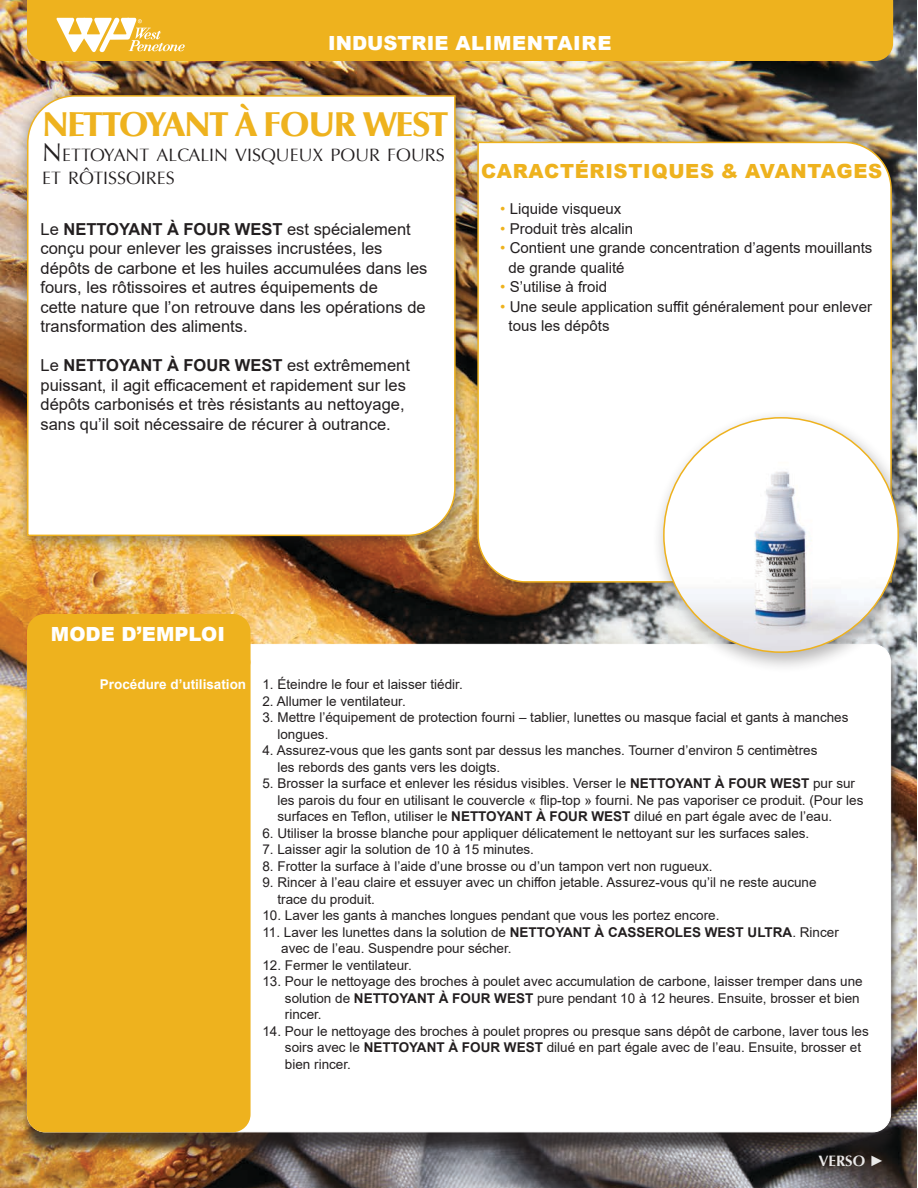
<style>
.page{position:relative;width:918px;height:1188px;background:#fff}
.page>*{position:absolute;margin:0;border:0;box-sizing:border-box;transform-origin:0 0}
.t1{font:900 34.5px "Optima LT Pro";letter-spacing:-.04em;color:#eeb21e}
.t2{font:900 19.5px "Arial";letter-spacing:.035em;color:#eeb21e}
.t3{font:900 19.5px "Arial";letter-spacing:.02em;color:#fff}
.t4{font:900 19.5px "Arial";color:#fff}
.t5{font:17.85px/22.5px "Optima LT Pro";color:#231f20}
.t6{font:16.5px/19.5px "Arial";color:#231f20}
.t7{font:15px/19.5px "Arial";color:#231f20}
.t8{font:700 15px "Optima LT Pro";color:#fff}
.t9{font:13.5px/16.5px "Arial";color:#231f20}
.t10{font:700 13.5px "Arial";color:#fff}
.s1{font-size:25.5px}
.s2{font-weight:700}
.s3{color:#eeb21e}
.s4{font-family:"Arial"}
</style>
<div class="page">
<img style="left:0;top:0;width:917px;height:1188px">
<div style="left:27px;top:0;width:866px;height:61px;background:#eeb21e"></div>
<svg style="left:56px;top:16px;width:129px;height:36px"></svg>
<div style="left:21px;top:650px;width:880px;height:505px;background:#231f20;opacity:.75"></div>
<div style="left:27px;top:644px;width:864px;height:488px;background:#fff;border-radius:18px"></div>
<div style="left:27px;top:646px;width:224px;height:486px;background:#eeb21e;border-radius:18px"></div>
<div style="left:27px;top:614px;width:224px;height:65px;background:#eeb21e;border-radius:18px"></div>
<div style="left:13px;top:83px;width:459px;height:471px;background:#231f20;opacity:.5"></div>
<svg style="left:26px;top:94px;width:430px;height:443px"></svg>
<div style="left:465px;top:129px;width:445px;height:471px;background:#231f20;opacity:.5"></div>
<svg style="left:477px;top:141px;width:416px;height:442px"></svg>
<div style="left:652px;top:408px;width:265px;height:265px;background:#231f20;opacity:.33"></div>
<img style="left:664px;top:418px;width:234px;height:234px;border-radius:117px">
<h2 class="t3" style="left:328px;top:28px;width:285px">INDUSTRIE ALIMENTAIRE</h2>
<p class="t1" style="left:42px;top:102px;width:408px">NETTOYANT À FOUR WEST</p>
<p class="t5" style="left:42px;top:144px;width:404px"><span class="s1">N</span>ETTOYANT ALCALIN VISQUEUX POUR FOURS<br>ET RÔTISSOIRES</p>
<p class="t6" style="left:40px;top:219px;width:389px">Le <span class="s2">NETTOYANT À FOUR WEST</span> est spécialement conçu pour enlever les graisses incrustées, les dépôts de carbone et les huiles accumulées dans les fours, les rôtissoires et autres équipements de</p>
<p class="t6" style="left:41px;top:297px;width:387px">cette nature que l’on retrouve dans les opérations de transformation des aliments.</p>
<p class="t6" style="left:41px;top:356px;width:371px">Le <span class="s2">NETTOYANT À FOUR WEST</span> est extrêmement puissant, il agit efficacement et rapidement sur les dépôts carbonisés et très résistants au nettoyage, sans qu’il soit nécessaire de récurer à outrance.</p>
<h2 class="t2" style="left:481px;top:157px;width:403px">CARACTÉRISTIQUES &amp; AVANTAGES</h2>
<p class="t7" style="left:500px;top:199px;width:123px"><span class="s3">•</span> Liquide visqueux</p>
<p class="t7" style="left:500px;top:219px;width:134px"><span class="s3">•</span> Produit très alcalin</p>
<p class="t7" style="left:509px;top:238px;width:365px;text-indent:-8px"><span class="s3">•</span> Contient une grande concentration d’agents mouillants de grande qualité</p>
<p class="t7" style="left:500px;top:277px;width:108px"><span class="s3">•</span> S’utilise à froid</p>
<p class="t7" style="left:509px;top:297px;width:365px;text-indent:-8px"><span class="s3">•</span> Une seule application suffit généralement pour enlever tous les dépôts</p>
<h2 class="t4" style="left:51px;top:620px;width:176px">MODE D’EMPLOI</h2>
<p class="t10" style="left:100px;top:674px;width:148px">Procédure d’utilisation</p>
<p class="t9" style="left:262px;top:676px;width:202px">1. Éteindre le four et laisser tiédir.</p>
<p class="t9" style="left:262px;top:693px;width:145px">2. Allumer le ventilateur.</p>
<p class="t9" style="left:277px;top:709px;width:573px;text-indent:-15px">3. Mettre l’équipement de protection fourni – tablier, lunettes ou masque facial et gants à manches longues.</p>
<p class="t9" style="left:262px;top:742px;width:557px">4. Assurez-vous que les gants sont par dessus les manches. Tourner d’environ 5 centimètres</p>
<p class="t9" style="left:277px;top:759px;width:224px">les rebords des gants vers les doigts.</p>
<p class="t9" style="left:277px;top:775px;width:587px;text-indent:-15px">5. Brosser la surface et enlever les résidus visibles. Verser le <span class="s2">NETTOYANT À FOUR WEST</span> pur sur les parois du four en utilisant le couvercle « flip-top » fourni. Ne pas vaporiser ce produit. (Pour les</p>
<p class="t9" style="left:277px;top:808px;width:556px">surfaces en Teflon, utiliser le <span class="s2">NETTOYANT À FOUR WEST</span> dilué en part égale avec de l’eau.</p>
<p class="t9" style="left:262px;top:825px;width:548px">6. Utiliser la brosse blanche pour appliquer délicatement le nettoyant sur les surfaces sales.</p>
<p class="t9" style="left:262px;top:841px;width:273px">7. Laisser agir la solution de 10 à 15 minutes.</p>
<p class="t9" style="left:262px;top:858px;width:452px">8. Frotter la surface à l’aide d’une brosse ou d’un tampon vert non rugueux.</p>
<p class="t9" style="left:262px;top:874px;width:556px">9. Rincer à l’eau claire et essuyer avec un chiffon jetable. Assurez-vous qu’il ne reste aucune</p>
<p class="t9" style="left:277px;top:891px;width:99px">trace du produit.</p>
<p class="t9" style="left:262px;top:907px;width:459px">10. Laver les gants à manches longues pendant que vous les portez encore.</p>
<p class="t9" style="left:262px;top:924px;width:578px">11. Laver les lunettes dans la solution de <span class="s2">NETTOYANT À CASSEROLES WEST ULTRA</span>. Rincer</p>
<p class="t9" style="left:281px;top:940px;width:232px">avec de l’eau. Suspendre pour sécher.</p>
<p class="t9" style="left:262px;top:957px;width:151px">12. Fermer le ventilateur.</p>
<p class="t9" style="left:262px;top:973px;width:602px">13. Pour le nettoyage des broches à poulet avec accumulation de carbone, laisser tremper dans une</p>
<p class="t9" style="left:285px;top:990px;width:576px">solution de <span class="s2">NETTOYANT À FOUR WEST</span> pure pendant 10 à 12 heures. Ensuite, brosser et bien</p>
<p class="t9" style="left:285px;top:1006px;width:38px">rincer.</p>
<p class="t9" style="left:262px;top:1023px;width:608px">14. Pour le nettoyage des broches à poulet propres ou presque sans dépôt de carbone, laver tous les</p>
<p class="t9" style="left:285px;top:1039px;width:578px">soirs avec le <span class="s2">NETTOYANT À FOUR WEST</span> dilué en part égale avec de l’eau. Ensuite, brosser et</p>
<p class="t9" style="left:285px;top:1056px;width:68px">bien rincer.</p>
<p class="t8" style="left:819px;top:1151px;width:67px">VERSO <span class="s4">►</span></p>
</div>
